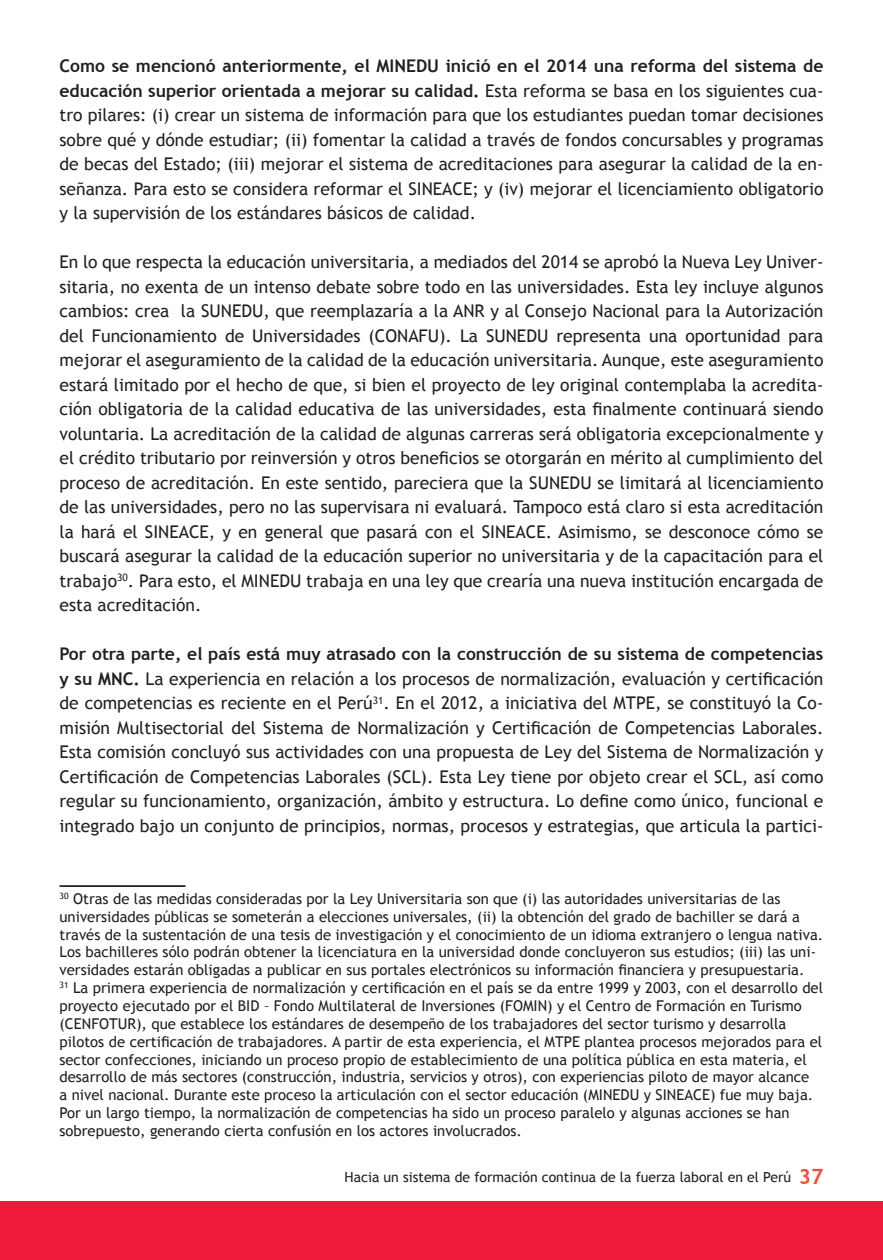
<style>
.page{position:relative;width:883px;height:1260px;background:#fff}
.page>*{position:absolute;margin:0;border:0;box-sizing:border-box;transform-origin:0 0}
.t1{font:17.5px/24.5px "Trebuchet MS";color:#231f20;text-align:justify}
.t2{font:14.88px/17.8px "Trebuchet MS";color:#231f20}
.t3{font:14px "Trebuchet MS";color:#231f20}
.s1{font-weight:700}
.s2{font-weight:700;font-size:21px;color:#ec5244}
</style>
<div class="page">
<div style="left:0;top:1201px;width:883px;height:59px;background:#ed1a3a"></div>
<hr style="left:60px;top:885px;width:126px;height:2px;background:#231f20">
<p class="t1" style="left:60px;top:54px;width:765px"><span class="s1">Como se mencionó anteriormente, el MINEDU inició en el 2014 una reforma del sistema de educación superior orientada a mejorar su calidad.</span> Esta reforma se basa en los siguientes cua&shy;tro pilares: (i) crear un sistema de información para que los estudiantes puedan tomar decisiones sobre qué y dónde estudiar; (ii) fomentar la calidad a través de fondos concursables y programas de becas del Estado; (iii) mejorar el sistema de acreditaciones para asegurar la calidad de la en&shy;señanza. Para esto se considera reformar el SINEACE; y (iv) mejorar el licenciamiento obligatorio y la supervisión de los estándares básicos de calidad.</p>
<p class="t1" style="left:60px;top:250px;width:765px">En lo que respecta la educación universitaria, a mediados del 2014 se aprobó la Nueva Ley Univer&shy;sitaria, no exenta de un intenso debate sobre todo en las universidades. Esta ley incluye algunos cambios: crea la SUNEDU, que reemplazaría a la ANR y al Consejo Nacional para la Autorización del Funcionamiento de Universidades (CONAFU). La SUNEDU representa una oportunidad para mejorar el aseguramiento de la calidad de la educación universitaria. Aunque, este aseguramiento estará limitado por el hecho de que, si bien el proyecto de ley original contemplaba la acredita&shy;ción obligatoria de la calidad educativa de las universidades, esta finalmente continuará siendo voluntaria. La acreditación de la calidad de algunas carreras será obligatoria excepcionalmente y el crédito tributario por reinversión y otros beneficios se otorgarán en mérito al cumplimiento del proceso de acreditación. En este sentido, pareciera que la SUNEDU se limitará al licenciamiento de las universidades, pero no las supervisara ni evaluará. Tampoco está claro si esta acreditación la hará el SINEACE, y en general que pasará con el SINEACE. Asimismo, se desconoce cómo se buscará asegurar la calidad de la educación superior no universitaria y de la capacitación para el trabajo<sup>30</sup>. Para esto, el MINEDU trabaja en una ley que crearía una nueva institución encargada de esta acreditación.</p>
<p class="t1" style="left:60px;top:642px;width:765px"><span class="s1">Por otra parte, el país está muy atrasado con la construcción de su sistema de competencias y su MNC.</span> La experiencia en relación a los procesos de normalización, evaluación y certificación de competencias es reciente en el Perú<sup>31</sup>. En el 2012, a iniciativa del MTPE, se constituyó la Co&shy;misión Multisectorial del Sistema de Normalización y Certificación de Competencias Laborales.<br>Esta comisión concluyó sus actividades con una propuesta de Ley del Sistema de Normalización y Certificación de Competencias Laborales (SCL). Esta Ley tiene por objeto crear el SCL, así como regular su funcionamiento, organización, ámbito y estructura. Lo define como único, funcional e integrado bajo un conjunto de principios, normas, procesos y estrategias, que articula la partici-</p>
<p class="t2" style="left:60px;top:890px;width:765px"><sup>30</sup> Otras de las medidas consideradas por la Ley Universitaria son que (i) las autoridades universitarias de las universidades públicas se someterán a elecciones universales, (ii) la obtención del grado de bachiller se dará a través de la sustentación de una tesis de investigación y el conocimiento de un idioma extranjero o lengua nativa.<br>Los bachilleres sólo podrán obtener la licenciatura en la universidad donde concluyeron sus estudios; (iii) las uni&shy;versidades estarán obligadas a publicar en sus portales electrónicos su información financiera y presupuestaria.<br><sup>31</sup> La primera experiencia de normalización y certificación en el país se da entre 1999 y 2003, con el desarrollo del proyecto ejecutado por el BID – Fondo Multilateral de Inversiones (FOMIN) y el Centro de Formación en Turismo (CENFOTUR), que establece los estándares de desempeño de los trabajadores del sector turismo y desarrolla pilotos de certificación de trabajadores. A partir de esta experiencia, el MTPE plantea procesos mejorados para el sector confecciones, iniciando un proceso propio de establecimiento de una política pública en esta materia, el desarrollo de más sectores (construcción, industria, servicios y otros), con experiencias piloto de mayor alcance<br>a nivel nacional. Durante este proceso la articulación con el sector educación (MINEDU y SINEACE) fue muy baja.<br>Por un largo tiempo, la normalización de competencias ha sido un proceso paralelo y algunas acciones se han sobrepuesto, generando cierta confusión en los actores involucrados.</p>
<p class="t3" style="left:345px;top:1168px;width:480px">Hacia un sistema de formación continua de la fuerza laboral en el Perú <span class="s2">37</span></p>
</div>
